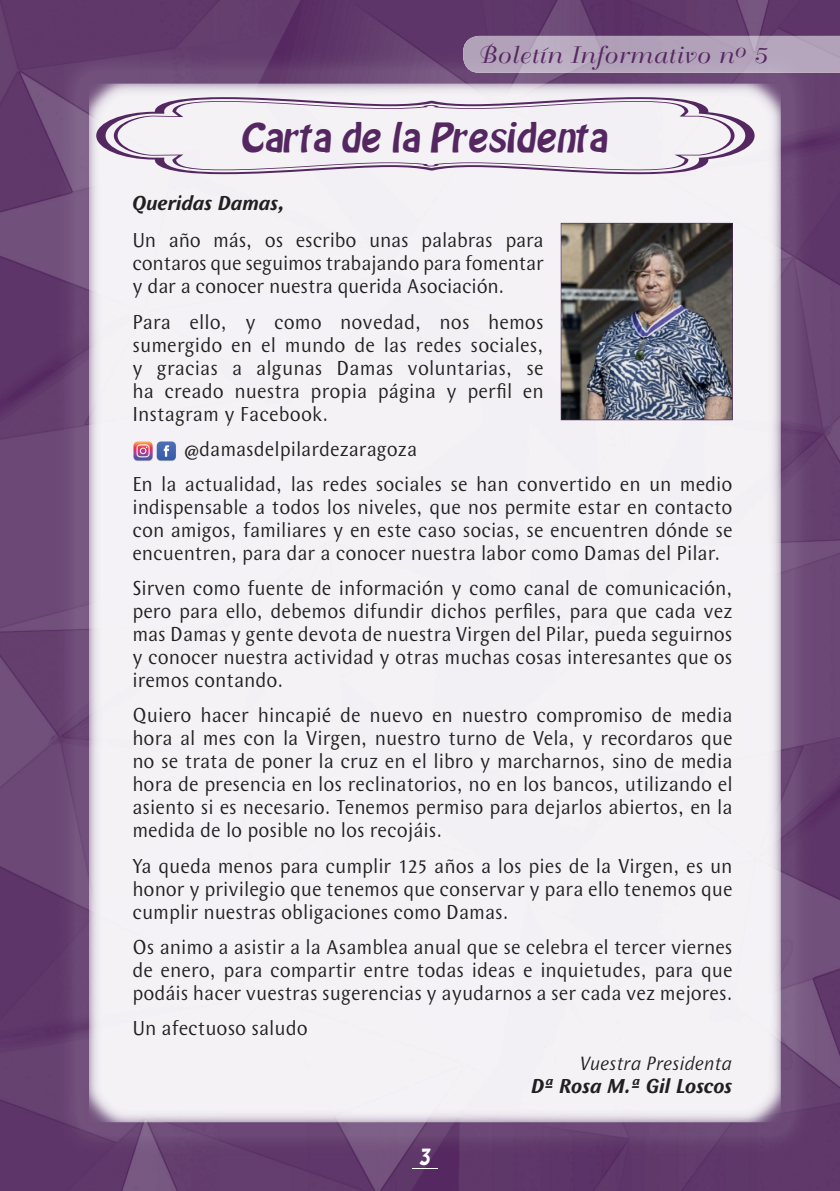
<style>
.page{position:relative;width:840px;height:1191px;background:#fff}
.page>*{position:absolute;margin:0;border:0;box-sizing:border-box;transform-origin:0 0}
.t1{font:35px "Batavia";letter-spacing:.06em;color:#552761;scale:.75 1}
.t2{font:23.6px "Bellevue";letter-spacing:.04em;color:#552761;scale:1.08 1}
.t3{font:21px/23px "Wunderlich";color:#231f20;text-align:justify;scale:.95 1}
.t4{font:italic 700 21px "Wunderlich";color:#231f20;scale:.92 1}
.t5{font:20.2px "Batavia";color:#fff;scale:.69 1}
.t6{font:italic 20px "Wunderlich";color:#231f20;scale:.95 1}
</style>
<div class="page">
<img style="left:0;top:0;width:839px;height:1191px">
<svg style="left:412px;top:1167px;width:26px;height:1px"></svg>
<img style="left:463px;top:36px;width:376px;height:37px">
<svg style="left:96px;top:97px;width:658px;height:77px;fill:#f4f2f5"></svg>
<svg style="left:114px;top:101px;width:620px;height:69px;fill:#f4f2f5"></svg>
<img style="left:560px;top:223px;width:172px;height:197px">
<img style="left:132px;top:460px;width:45px;height:2px">
<img style="left:132px;top:441px;width:45px;height:19px">
<p class="t2" style="left:476px;top:42px;width:269px">Boletín Informativo n<sup>o</sup> 5</p>
<h1 class="t1" style="left:243px;top:112px;width:486px">Carta de la Presidenta</h1>
<p class="t4" style="left:132px;top:191px;width:167px">Queridas Damas,</p>
<p class="t3" style="left:132px;top:229px;width:434px">Un año más, os escribo unas palabras para contaros que seguimos trabajando para fomentar y dar a conocer nuestra querida Asociación.</p>
<p class="t3" style="left:132px;top:310px;width:434px">Para ello, y como novedad, nos hemos sumergido en el mundo de las redes sociales, y gracias a algunas Damas voluntarias, se ha creado nuestra propia página y perfil en Instagram y Facebook.</p>
<p class="t3" style="left:132px;top:431px;width:633px;line-height:35.2px;text-indent:52px">@damasdelpilardezaragoza<br>En la actualidad, las redes sociales se han convertido en un medio</p>
<p class="t3" style="left:132px;top:495px;width:633px">indispensable a todos los niveles, que nos permite estar en contacto con amigos, familiares y en este caso socias, se encuentren dónde se encuentren, para dar a conocer nuestra labor como Damas del Pilar.</p>
<p class="t3" style="left:132px;top:577px;width:633px">Sirven como fuente de información y como canal de comunicación, pero para ello, debemos difundir dichos perfiles, para que cada vez mas Damas y gente devota de nuestra Virgen del Pilar, pueda seguirnos y conocer nuestra actividad y otras muchas cosas interesantes que os iremos contando.</p>
<p class="t3" style="left:132px;top:704px;width:633px">Quiero hacer hincapié de nuevo en nuestro compromiso de media hora al mes con la Virgen, nuestro turno de Vela, y recordaros que no se trata de poner la cruz en el libro y marcharnos, sino de media hora de presencia en los reclinatorios, no en los bancos, utilizando el asiento si es necesario. Tenemos permiso para dejarlos abiertos, en la medida de lo posible no los recojáis.</p>
<p class="t3" style="left:132px;top:854px;width:633px">Ya queda menos para cumplir 125 años a los pies de la Virgen, es un honor y privilegio que tenemos que conservar y para ello tenemos que cumplir nuestras obligaciones como Damas.</p>
<p class="t3" style="left:132px;top:935px;width:633px">Os animo a asistir a la Asamblea anual que se celebra el tercer viernes de enero, para compartir entre todas ideas e inquietudes, para que podáis hacer vuestras sugerencias y ayudarnos a ser cada vez mejores.</p>
<p class="t3" style="left:132px;top:1016px;width:186px">Un afectuoso saludo</p>
<p class="t6" style="left:579px;top:1052px;width:162px">Vuestra Presidenta</p>
<p class="t4" style="left:531px;top:1074px;width:220px">Dª Rosa M.ª Gil Loscos</p>
<p class="t5" style="left:419px;top:1141px;width:17px">3</p>
</div>
